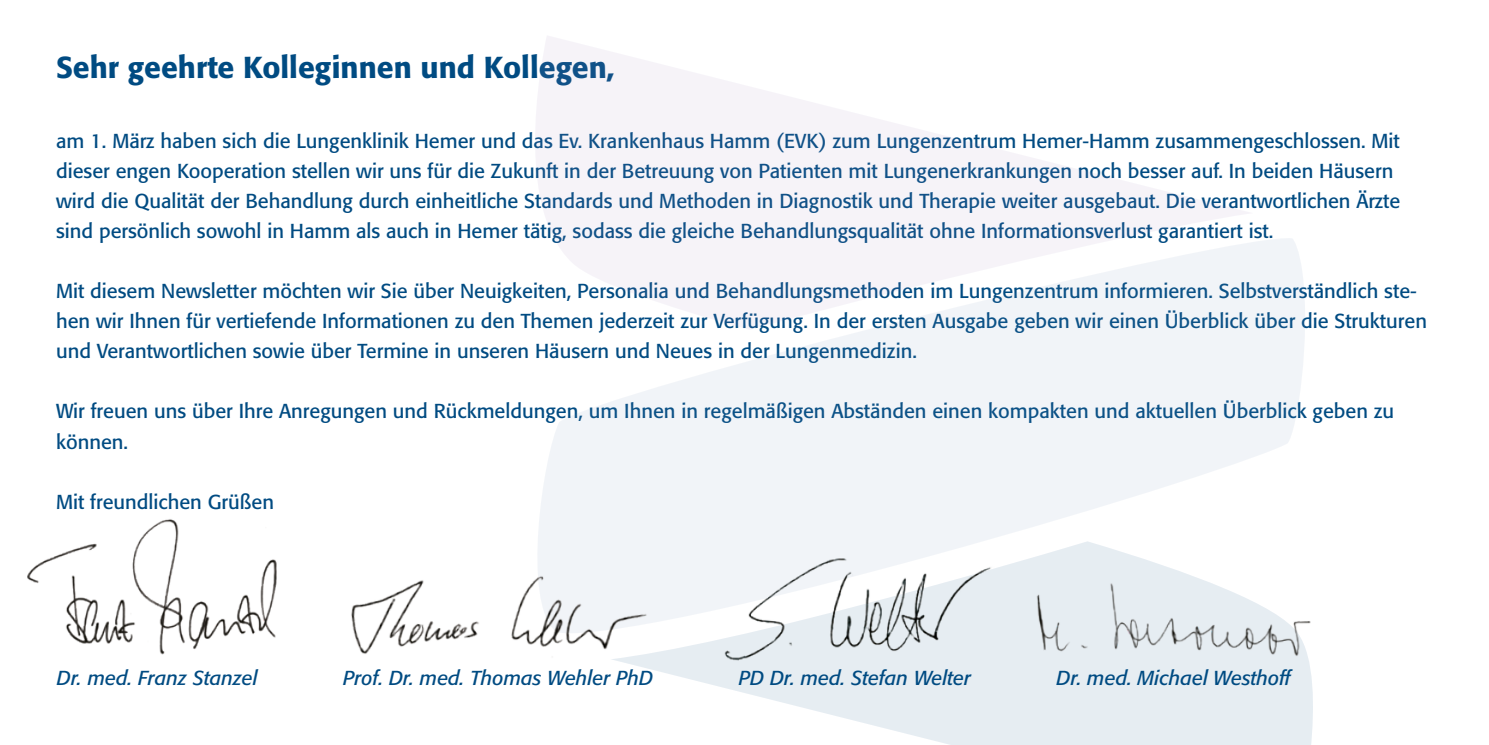
<style>
.page{position:relative;width:1489px;height:745px;background:#fff}
.page>*{position:absolute;margin:0;border:0;box-sizing:border-box;transform-origin:0 0}
.t1{font:500 30px "Formata BQ";color:#004b82}
.t2{font:20px/30px "Formata BQ";color:#004b82}
.t3{font:italic 20px "Formata BQ";color:#004b82}
</style>
<div class="page">
<svg style="left:538px;top:238px;width:767px;height:308px;fill:#f1f4f8"></svg>
<svg style="left:535px;top:36px;width:718px;height:293px;fill:#f6f3f8"></svg>
<svg style="left:610px;top:541px;width:703px;height:203px;fill:#e6edf2"></svg>
<img style="left:351px;top:546px;width:303px;height:150px">
<img style="left:27px;top:519px;width:250px;height:136px">
<img style="left:1033px;top:566px;width:280px;height:103px">
<img style="left:715px;top:546px;width:279px;height:119px">
<h1 class="t1" style="left:56px;top:49px;width:560px">Sehr geehrte Kolleginnen und Kollegen,</h1>
<p class="t2" style="left:56px;top:126px;width:1345px">am 1. März haben sich die Lungenklinik Hemer und das Ev. Krankenhaus Hamm (EVK) zum Lungenzentrum Hemer-Hamm zusammengeschlossen. Mit dieser engen Kooperation stellen wir uns für die Zukunft in der Betreuung von Patienten mit Lungenerkrankungen noch besser auf. In beiden Häusern wird die Qualität der Behandlung durch einheitliche Standards und Methoden in Diagnostik und Therapie weiter ausgebaut. Die verantwortlichen Ärzte sind persönlich sowohl in Hamm als auch in Hemer tätig, sodass die gleiche Behandlungsqualität ohne Informationsverlust garantiert ist.</p>
<p class="t2" style="left:56px;top:276px;width:1372px">Mit diesem Newsletter möchten wir Sie über Neuigkeiten, Personalia und Behandlungsmethoden im Lungenzentrum informieren. Selbstverständlich ste&shy;hen wir Ihnen für vertiefende Informationen zu den Themen jederzeit zur Verfügung. In der ersten Ausgabe geben wir einen Überblick über die Strukturen und Verantwortlichen sowie über Termine in unseren Häusern und Neues in der Lungenmedizin.</p>
<p class="t2" style="left:56px;top:396px;width:1339px">Wir freuen uns über Ihre Anregungen und Rückmeldungen, um Ihnen in regelmäßigen Abständen einen kompakten und aktuellen Überblick geben zu können.</p>
<p class="t2" style="left:56px;top:486px;width:219px">Mit freundlichen Grüßen</p>
<p class="t3" style="left:57px;top:665px;width:202px">Dr. med. Franz Stanzel</p>
<p class="t3" style="left:343px;top:665px;width:311px">Prof. Dr. med. Thomas Wehler PhD</p>
<p class="t3" style="left:738px;top:665px;width:234px">PD Dr. med. Stefan Welter</p>
<p class="t3" style="left:1056px;top:666px;width:238px">Dr. med. Michael Westhoff</p>
</div>
